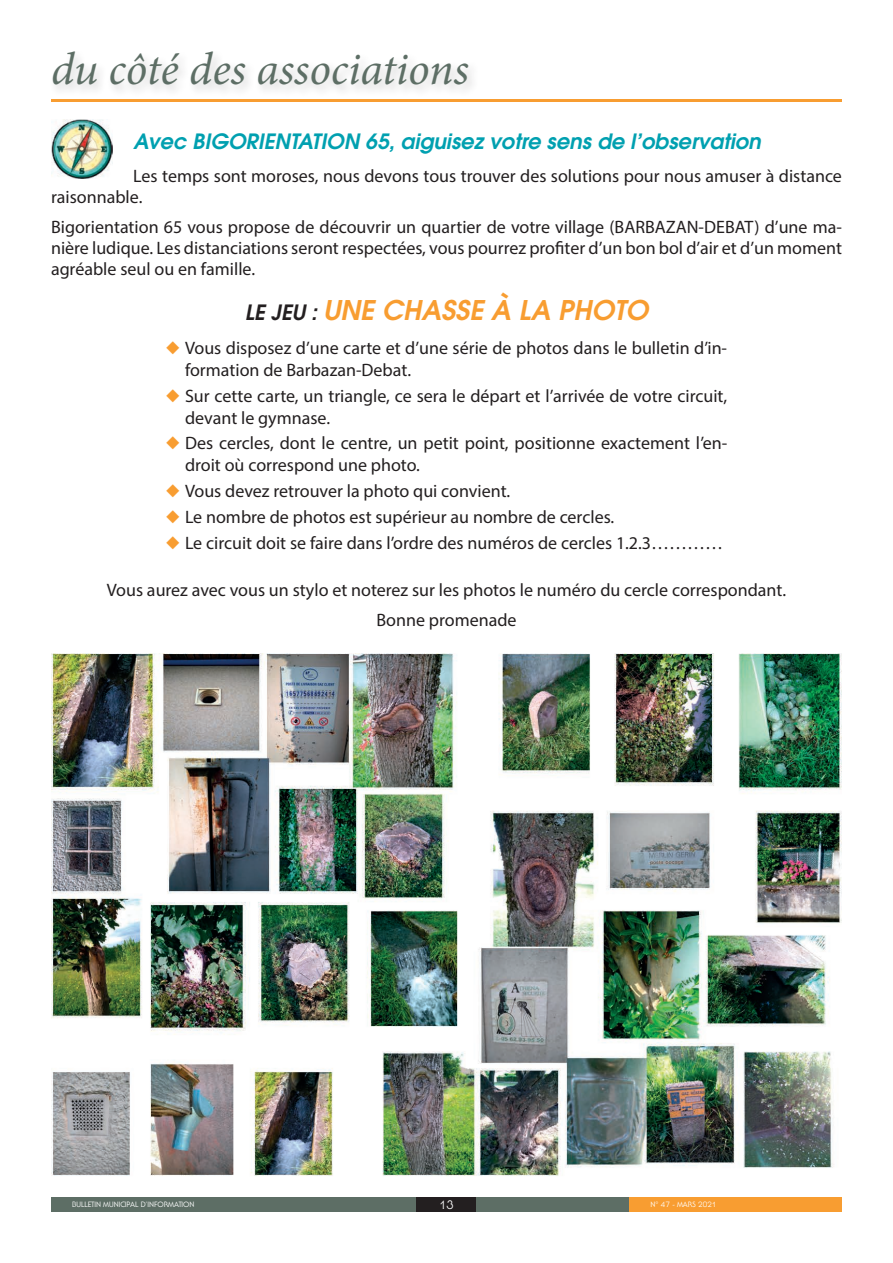
<style>
.page{position:relative;width:893px;height:1263px;background:#fff}
.page>*{position:absolute;margin:0;border:0;box-sizing:border-box;transform-origin:0 0}
.t1{font:italic 45.9px "Minion Pro";letter-spacing:-.005em;color:#5d6e65}
.t2{font:italic 600 27px "Avant Garde";color:#f89d31}
.t3{font:italic 600 21px "Avant Garde";color:#00a0b0}
.t4{font:18px/21px "Myriad Pro";color:#231f20}
.t5{font:12px "Serif Gothic Std";color:#fff}
.t6{font:7.5px "Serif Gothic Std";color:#fff}
.s1{font-size:21px;color:#231f20}
.s2{color:#f89d31}
</style>
<div class="page">
<div style="left:51px;top:1197px;width:791px;height:15px;background:#5d6e65"></div>
<div style="left:629px;top:1197px;width:213px;height:15px;background:#f89d31"></div>
<div style="left:417px;top:1197px;width:59px;height:15px;background:#231f20"></div>
<img style="left:51px;top:119px;width:61px;height:60px">
<div style="left:49px;top:48px;width:432px;height:50px;background:#fafafa"></div>
<hr style="left:51px;top:100px;width:791px;height:2px;background:#f89d31">
<img style="left:51px;top:654px;width:791px;height:522px">
<h1 class="t1" style="left:51px;top:38px;width:419px">du côté des associations</h1>
<p class="t3" style="left:133px;top:127px;width:629px">Avec BIGORIENTATION 65, aiguisez votre sens de l’observation</p>
<p class="t4" style="left:51px;top:166px;width:792px;text-indent:82px">Les temps sont moroses, nous devons tous trouver des solutions pour nous amuser à distance raisonnable.</p>
<p class="t4" style="left:51px;top:216px;width:792px;text-align:justify">Bigorientation 65 vous propose de découvrir un quartier de votre village (BARBAZAN-DEBAT) d’une ma&shy;nière ludique. Les distanciations seront respectées, vous pourrez profiter d’un bon bol d’air et d’un moment agréable seul ou en famille.</p>
<h2 class="t2" style="left:245px;top:293px;width:405px"><span class="s1">LE JEU :</span> UNE CHASSE À LA PHOTO</h2>
<p class="t4" style="left:185px;top:337px;width:544px;line-height:21.6px;text-indent:-19px"><span class="s2">◆</span> Vous disposez d’une carte et d’une série de photos dans le bulletin d’in&shy;formation de Barbazan-Debat.</p>
<p class="t4" style="left:185px;top:385px;width:544px;line-height:21.6px;text-indent:-19px"><span class="s2">◆</span> Sur cette carte, un triangle, ce sera le départ et l’arrivée de votre circuit, devant le gymnase.</p>
<p class="t4" style="left:185px;top:432px;width:544px;line-height:21.6px;text-indent:-19px"><span class="s2">◆</span> Des cercles, dont le centre, un petit point, positionne exactement l’en&shy;droit où correspond une photo.</p>
<p class="t4" style="left:166px;top:480px;width:346px"><span class="s2">◆</span> Vous devez retrouver la photo qui convient.</p>
<p class="t4" style="left:166px;top:506px;width:450px"><span class="s2">◆</span> Le nombre de photos est supérieur au nombre de cercles.</p>
<p class="t4" style="left:166px;top:532px;width:559px"><span class="s2">◆</span> Le circuit doit se faire dans l’ordre des numéros de cercles 1.2.3…………</p>
<p class="t4" style="left:107px;top:574px;width:681px;line-height:30.2px;text-align:center">Vous aurez avec vous un stylo et noterez sur les photos le numéro du cercle correspondant.<br>Bonne promenade</p>
<p class="t6" style="left:72px;top:1200px;width:124px">BULLETIN MUNICIPAL D’INFORMATION</p>
<p class="t5" style="left:439px;top:1197px;width:16px">13</p>
<p class="t6" style="left:651px;top:1200px;width:67px">N° 47 - MARS 2021</p>
</div>
